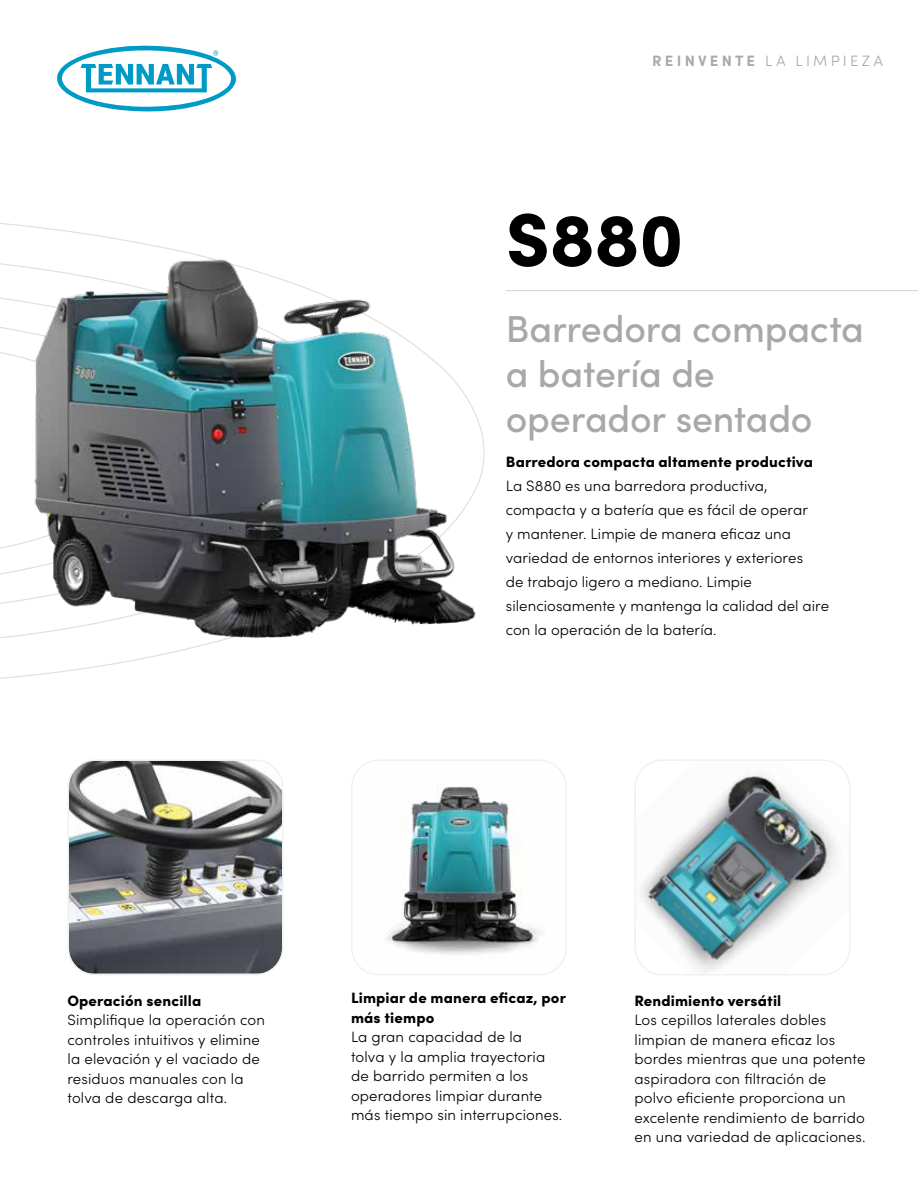
<style>
.page{position:relative;width:918px;height:1188px;background:#fff}
.page>*{position:absolute;margin:0;border:0;box-sizing:border-box;transform-origin:0 0}
.t1{font:900 75px "Sofia Pro";color:#000}
.t2{font:500 37.5px/45px "Sofia Pro";letter-spacing:-.005em;color:#a7a8a9}
.t3{font:300 15px/19.5px "Sofia Pro";letter-spacing:.01em;color:#000}
.t4{font:900 15px/19.5px "Sofia Pro";letter-spacing:.01em;color:#000}
.t5{font:300 15px "Sofia Pro";letter-spacing:.215em;color:#a7a8a9}
.s1{font-weight:700}
</style>
<div class="page">
<svg style="left:57px;top:45px;width:179px;height:67px"></svg>
<hr style="left:506px;top:290px;width:412px;height:1px;background:#d3d3d4">
<img style="left:0;top:223px;width:485px;height:456px">
<img style="left:637px;top:762px;width:213px;height:213px">
<div style="left:634px;top:759px;width:216px;height:216px;border:2px solid #f1f1f2;border-radius:27px"></div>
<img style="left:354px;top:762px;width:210px;height:210px">
<div style="left:351px;top:759px;width:216px;height:216px;border:2px solid #f1f1f2;border-radius:27px"></div>
<img style="left:68px;top:762px;width:213px;height:211px">
<div style="left:68px;top:759px;width:216px;height:216px;border:2px solid #f1f1f2;border-radius:27px"></div>
<p class="t5" style="left:652px;top:50px;width:232px"><span class="s1">REINVENTE</span> LA LIMPIEZA</p>
<h1 class="t1" style="left:506px;top:181px;width:179px">S880</h1>
<h2 class="t2" style="left:506px;top:304px;width:360px">Barredora compacta a batería de operador sentado</h2>
<p class="t4" style="left:506px;top:451px;width:309px">Barredora compacta altamente productiva</p>
<p class="t3" style="left:506px;top:473px;width:325px;line-height:24px">La S880 es una barredora productiva, compacta y a batería que es fácil de operar<br>y mantener. Limpie de manera eficaz una variedad de entornos interiores y exteriores<br>de trabajo ligero a mediano. Limpie silenciosamente y mantenga la calidad del aire con la operación de la batería.</p>
<p class="t4" style="left:68px;top:989px;width:135px">Operación sencilla</p>
<p class="t3" style="left:68px;top:1010px;width:199px">Simplifique la operación con controles intuitivos y elimine la elevación y el vaciado de residuos manuales con la tolva de descarga alta.</p>
<p class="t4" style="left:351px;top:987px;width:216px">Limpiar de manera eficaz, por más tiempo</p>
<p class="t3" style="left:351px;top:1027px;width:213px">La gran capacidad de la<br>tolva y la amplia trayectoria de barrido permiten a los operadores limpiar durante más tiempo sin interrupciones.</p>
<p class="t4" style="left:634px;top:989px;width:148px">Rendimiento versátil</p>
<p class="t3" style="left:634px;top:1010px;width:233px">Los cepillos laterales dobles limpian de manera eficaz los bordes mientras que una potente aspiradora con filtración de polvo eficiente proporciona un excelente rendimiento de barrido en una variedad de aplicaciones.</p>
</div>
